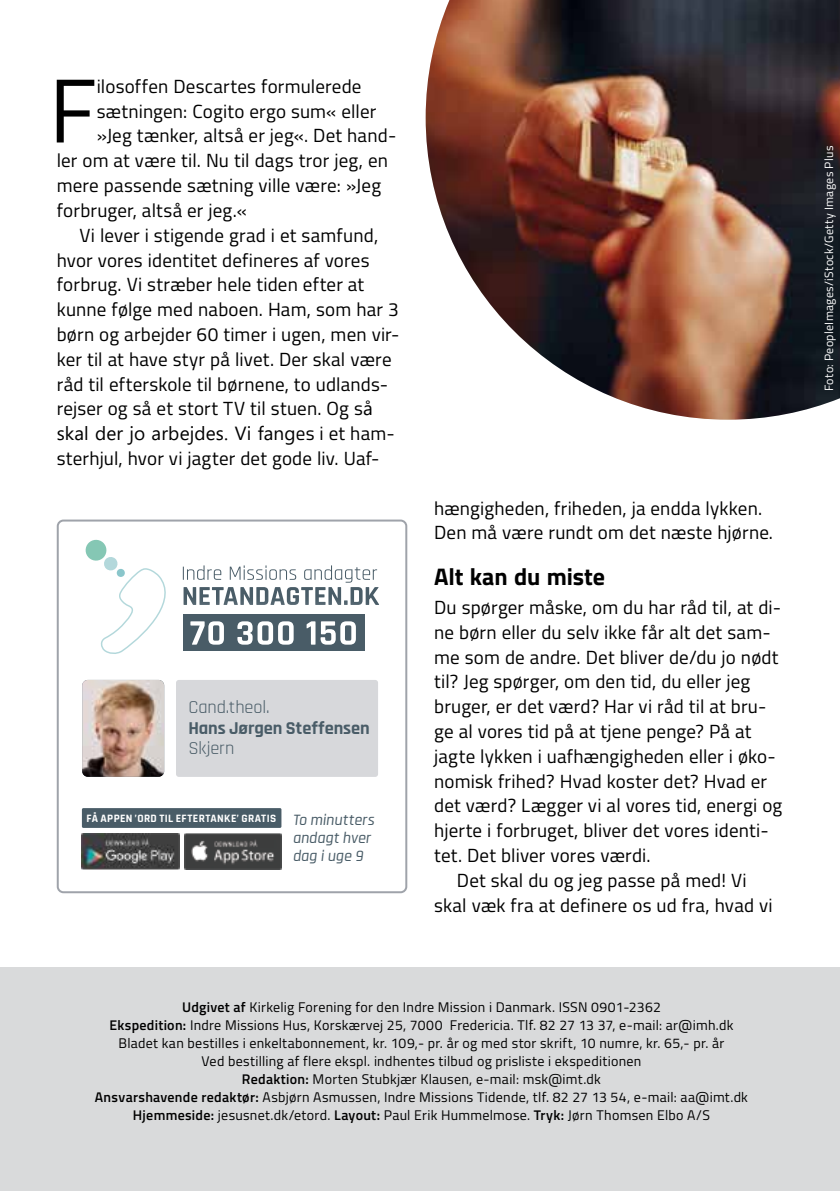
<style>
.page{position:relative;width:840px;height:1191px;background:#fff}
.page>*{position:absolute;margin:0;border:0;box-sizing:border-box;transform-origin:0 0}
.t1{font:90.6px "Titillium";color:#000}
.t2{font:700 24px "Titillium";letter-spacing:-.005em;color:#000}
.t3{font:19px/24.8px "Titillium";letter-spacing:.01em;color:#000}
.t4{font:19px "Segoe UI";letter-spacing:.01em;color:#000}
.t5{font:700 18.4px "Rajdhani";letter-spacing:-.005em;color:#495c67}
.t6{font:18.4px "Rajdhani";letter-spacing:-.005em;color:#495c67}
.t7{font:500 16px/18px "Rajdhani";color:#495c67}
.t8{font:14px/18px "Titillium";letter-spacing:.02em;color:#000;text-align:center}
.t9{font:12px "Titillium";letter-spacing:.025em;color:#fff}
.t10{font:700 11.4px "Rajdhani";letter-spacing:.03em;color:#fff}
.s1{font-family:"Segoe UI"}
.s2{font-family:"Titillium"}
.s3{font-weight:600}
</style>
<div class="page">
<img style="left:425px;top:0;width:414px;height:420px">
<div style="left:0;top:967px;width:839px;height:224px;background:#d9dadb"></div>
<div style="left:176px;top:680px;width:202px;height:97px;background:#d7d8db;border-radius:3px"></div>
<div style="left:57px;top:519px;width:350px;height:374px;border:2px solid #9fa3aa;border-radius:6px"></div>
<img style="left:184px;top:833px;width:97px;height:36px">
<img style="left:82px;top:833px;width:97px;height:36px">
<div style="left:82px;top:808px;width:199px;height:20px;background:#495c67"></div>
<img style="left:82px;top:680px;width:82px;height:97px">
<svg style="left:85px;top:539px;width:294px;height:115px"></svg>
<h1 class="t1" style="left:49px;top:44px;width:49px">F</h1>
<p class="t3" style="left:97px;top:73px;width:266px">ilosoffen Descartes formulerede</p>
<p class="t3" style="left:97px;top:98px;width:281px">sætningen: Cogito ergo sum« eller</p>
<p class="t3" style="left:97px;top:122px;width:301px">»Jeg tænker, altså er jeg«. Det hand-</p>
<p class="t3" style="left:57px;top:147px;width:332px">ler om at være til. Nu til dags tror jeg, en</p>
<p class="t3" style="left:57px;top:172px;width:326px">mere passende sætning ville være: »Jeg</p>
<p class="t3" style="left:57px;top:197px;width:192px">forbruger, altså er jeg.«</p>
<p class="t3" style="left:79px;top:222px;width:300px">Vi lever i stigende grad i et samfund,</p>
<p class="t3" style="left:57px;top:246px;width:314px">hvor vores identitet defineres af vores</p>
<p class="t3" style="left:57px;top:271px;width:309px">forbrug. Vi stræber hele tiden efter at</p>
<p class="t3" style="left:57px;top:296px;width:343px">kunne følge med naboen. Ham, som har 3</p>
<p class="t3" style="left:57px;top:321px;width:344px">børn og arbejder 60 timer i ugen, men vir-</p>
<p class="t3" style="left:57px;top:346px;width:336px">ker til at have styr på livet. Der skal være</p>
<p class="t3" style="left:57px;top:370px;width:333px">råd til efterskole til børnene, to udlands-</p>
<p class="t3" style="left:57px;top:395px;width:317px">rejser og så et stort TV til stuen. Og s<span class="s1">å</span></p>
<p class="t4" style="left:57px;top:415px;width:339px">skal der jo arbejdes. Vi fang<span class="s2">es i et ham-</span></p>
<p class="t3" style="left:57px;top:445px;width:324px">sterhjul, hvor vi jagter det gode liv. Uaf-</p>
<p class="t6" style="left:188px;top:697px;width:83px">Cand.theol.</p>
<p class="t5" style="left:188px;top:716px;width:183px">Hans Jørgen Steffensen</p>
<p class="t6" style="left:188px;top:738px;width:47px">Skjern</p>
<p class="t10" style="left:86px;top:811px;width:191px">FÅ APPEN ’ORD TIL EFTERTANKE’ GRATIS</p>
<p class="t7" style="left:292px;top:811px;width:85px">To minutters andagt hver dag i uge 9</p>
<p class="t3" style="left:434px;top:494px;width:340px">hængigheden, friheden, ja endda lykken.<br>Den må være rundt om det næste hjørne.</p>
<p class="t2" style="left:434px;top:558px;width:172px">Alt kan du miste</p>
<p class="t3" style="left:434px;top:594px;width:348px">Du spørger måske, om du har råd til, at di-</p>
<p class="t3" style="left:434px;top:619px;width:338px">ne børn eller du selv ikke får alt det sam-</p>
<p class="t3" style="left:434px;top:643px;width:345px">me som de andre. Det bliver de/du jo nødt</p>
<p class="t3" style="left:434px;top:668px;width:317px">til? Jeg spørger, om den tid, du eller jeg</p>
<p class="t3" style="left:434px;top:693px;width:333px">bruger, er det værd? Har vi råd til at bru-</p>
<p class="t3" style="left:434px;top:718px;width:318px">ge al vores tid på at tjene penge? På at</p>
<p class="t3" style="left:434px;top:743px;width:343px">jagte lykken i uafhængigheden eller i øko-</p>
<p class="t3" style="left:434px;top:767px;width:334px">nomisk frihed? Hvad koster det? Hvad er</p>
<p class="t3" style="left:434px;top:792px;width:349px">det værd? Lægger vi al vores tid, energi og</p>
<p class="t3" style="left:434px;top:817px;width:336px">hjerte i forbruget, bliver det vores identi-</p>
<p class="t3" style="left:434px;top:842px;width:218px">tet. Det bliver vores værdi.</p>
<p class="t3" style="left:456px;top:866px;width:291px">Det skal du og jeg passe på med! Vi</p>
<p class="t3" style="left:434px;top:891px;width:340px">skal væk fra at definere os ud fra, hvad vi</p>
<p class="t8" style="left:95px;top:997px;width:654px"><span class="s3">Udgivet af</span> Kirkelig Forening for den Indre Mission i Danmark. ISSN 0901-2362<br><span class="s3">Ekspedition:</span> Indre Missions Hus, Korskærvej 25, 7000 Fredericia. Tlf. 82 27 13 37, e-mail: ar@imh.dk Bladet kan bestilles i enkeltabonnement, kr. 109,- pr. år og med stor skrift, 10 numre, kr. 65,- pr. år<br>Ved bestilling af flere ekspl. indhentes tilbud og prisliste i ekspeditionen<br><span class="s3">Redaktion:</span> Morten Stubkjær Klausen, e-mail: msk@imt.dk<br><span class="s3">Ansvarshavende redaktør:</span> Asbjørn Asmussen, Indre Missions Tidende, tlf. 82 27 13 54, e-mail: aa@imt.dk <span class="s3">Hjemmeside:</span> jesusnet.dk/etord. <span class="s3">Layout:</span> Paul Erik Hummelmose. <span class="s3">Tryk:</span> Jørn Thomsen Elbo A/S</p>
<p class="t9" style="left:819px;top:391px;width:247px;rotate:-90deg">Foto: PeopleImages/iStock/Getty Images Plus</p>
</div>
